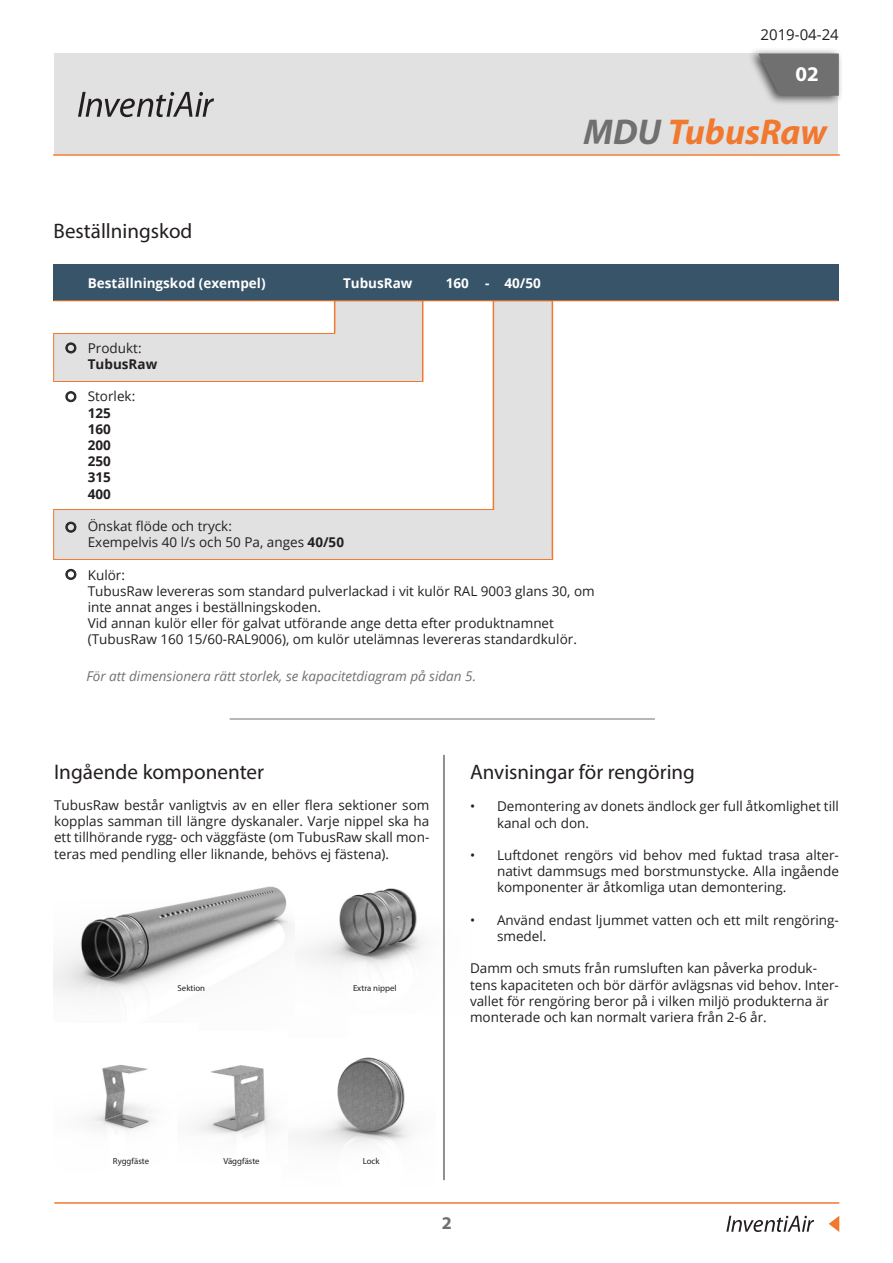
<style>
.page{position:relative;width:893px;height:1263px;background:#fff}
.page>*{position:absolute;margin:0;border:0;box-sizing:border-box;transform-origin:0 0}
.t1{font:italic 700 36px "Myriad Pro";color:#f1782f}
.t2{font:21.15px "Myriad Pro";color:#231f20}
.t3{font:21px "Myriad Pro";color:#231f20}
.t4{font:700 21px "Myriad Pro";color:#fff}
.t5{font:700 18px "Myriad Pro";color:#707070}
.t6{font:15px "Open Sans";color:#231f20}
.t7{font:13.5px/16.2px "Open Sans";color:#231f20}
.t8{font:italic 13.5px "Open Sans";color:#707171}
.t9{font:700 13.5px "Open Sans";color:#fff}
.t10{font:700 13.5px "Open Sans";color:#231f20}
.t11{font:8.85px "Myriad Pro";color:#231f20}
.s1{color:#707070}
.s2{font-weight:700}
</style>
<div class="page">
<img style="left:302px;top:1057px;width:108px;height:89px">
<img style="left:53px;top:886px;width:240px;height:110px">
<img style="left:89px;top:1064px;width:63px;height:67px">
<img style="left:194px;top:1065px;width:78px;height:72px">
<img style="left:304px;top:861px;width:140px;height:153px">
<hr style="left:230px;top:719px;width:425px;height:1px;background:#707070">
<svg style="left:726px;top:1216px;width:88px;height:16px"></svg>
<svg style="left:829px;top:1216px;width:10px;height:16px"></svg>
<hr style="left:54px;top:1202px;width:785px;height:2px;background:#f1782f">
<div style="left:54px;top:54px;width:783px;height:100px;background:#e1e1e1"></div>
<svg style="left:78px;top:92px;width:136px;height:25px"></svg>
<div style="left:748px;top:48px;width:96px;height:58px;background:#231f20;opacity:.75"></div>
<svg style="left:758px;top:54px;width:81px;height:42px;background:#787777"></svg>
<hr style="left:53px;top:154px;width:787px;height:2px;background:#f1782f">
<hr style="left:444px;top:755px;width:1px;height:425px;background:#231f20">
<svg style="left:53px;top:299px;width:501px;height:261px"></svg>
<div style="left:54px;top:264px;width:785px;height:36px;background:#385469"></div>
<div style="left:66px;top:343px;width:10px;height:10px;border:1px solid #231f20;border-radius:50%"></div>
<div style="left:66px;top:343px;width:9px;height:9px;border:1px solid #231f20;border-radius:50%"></div>
<div style="left:67px;top:344px;width:8px;height:8px;border:1px solid #231f20;border-radius:50%"></div>
<div style="left:66px;top:391px;width:10px;height:11px;border:1px solid #231f20;border-radius:50%"></div>
<div style="left:66px;top:392px;width:9px;height:9px;border:1px solid #231f20;border-radius:50%"></div>
<div style="left:67px;top:393px;width:8px;height:8px;border:1px solid #231f20;border-radius:50%"></div>
<div style="left:66px;top:522px;width:10px;height:10px;border:1px solid #231f20;border-radius:50%"></div>
<div style="left:66px;top:523px;width:9px;height:9px;border:1px solid #231f20;border-radius:50%"></div>
<div style="left:67px;top:523px;width:8px;height:8px;border:1px solid #231f20;border-radius:50%"></div>
<div style="left:66px;top:569px;width:10px;height:11px;border:1px solid #231f20;border-radius:50%"></div>
<div style="left:66px;top:570px;width:9px;height:9px;border:1px solid #231f20;border-radius:50%"></div>
<div style="left:67px;top:570px;width:8px;height:8px;border:1px solid #231f20;border-radius:50%"></div>
<hr style="left:54px;top:300px;width:784px;height:1px;background:#f1782f">
<p class="t6" style="left:761px;top:24px;width:80px">2019-04-24</p>
<p class="t3" style="left:54px;top:218px;width:140px">Beställningskod</p>
<p class="t9" style="left:88px;top:274px;width:179px">Beställningskod (exempel)</p>
<p class="t4" style="left:795px;top:60px;width:25px">02</p>
<p class="t1" style="left:583px;top:109px;width:245px"><span class="s1">MDU</span> TubusRaw</p>
<p class="t9" style="left:343px;top:274px;width:71px">TubusRaw</p>
<p class="t9" style="left:446px;top:274px;width:25px">160</p>
<p class="t9" style="left:485px;top:274px;width:6px">-</p>
<p class="t9" style="left:504px;top:274px;width:38px">40/50</p>
<p class="t7" style="left:88px;top:339px;width:55px">Produkt:</p>
<p class="t10" style="left:88px;top:355px;width:71px">TubusRaw</p>
<p class="t7" style="left:88px;top:388px;width:49px">Storlek:</p>
<p class="t10" style="left:88px;top:403px;width:25px">125</p>
<p class="t10" style="left:88px;top:419px;width:25px">160</p>
<p class="t10" style="left:88px;top:436px;width:25px">200</p>
<p class="t10" style="left:88px;top:452px;width:25px">250</p>
<p class="t10" style="left:88px;top:468px;width:25px">315</p>
<p class="t10" style="left:88px;top:484px;width:25px">400</p>
<p class="t7" style="left:88px;top:518px;width:146px">Önskat flöde och tryck:</p>
<p class="t7" style="left:88px;top:534px;width:258px">Exempelvis 40 l/s och 50 Pa, anges <span class="s2">40/50</span></p>
<p class="t7" style="left:88px;top:566px;width:39px">Kulör:</p>
<p class="t7" style="left:88px;top:582px;width:508px">TubusRaw levereras som standard pulverlackad i vit kulör RAL 9003 glans 30, om inte annat anges i beställningskoden.</p>
<p class="t7" style="left:88px;top:615px;width:468px">Vid annan kulör eller för galvat utförande ange detta efter produktnamnet</p>
<p class="t7" style="left:88px;top:631px;width:491px">(TubusRaw 160 15/60-RAL9006), om kulör utelämnas levereras standardkulör.</p>
<p class="t8" style="left:86px;top:667px;width:391px">För att dimensionera rätt storlek, se kapacitetdiagram på sidan 5.</p>
<p class="t2" style="left:54px;top:758px;width:212px">Ingående komponenter</p>
<p class="t7" style="left:54px;top:797px;width:377px;text-align:justify">TubusRaw består vanligtvis av en eller flera sektioner som kopplas samman till längre dyskanaler. Varje nippel ska ha ett tillhörande rygg- och väggfäste (om TubusRaw skall mon&shy;teras med pendling eller liknande, behövs ej fästena).</p>
<p class="t11" style="left:178px;top:983px;width:29px">Sektion</p>
<p class="t11" style="left:353px;top:983px;width:45px">Extra nippel</p>
<p class="t3" style="left:470px;top:759px;width:226px">Anvisningar för rengöring</p>
<p class="t7" style="left:497px;top:798px;width:343px;text-indent:-27px">• Demontering av donets ändlock ger full åtkomlighet till kanal och don.</p>
<p class="t7" style="left:497px;top:847px;width:343px;text-align:justify;text-indent:-27px">• Luftdonet rengörs vid behov med fuktad trasa alter&shy;nativt dammsugs med borstmunstycke. Alla ingående komponenter är åtkomliga utan demontering.</p>
<p class="t7" style="left:497px;top:911px;width:343px;text-indent:-27px">• Använd endast ljummet vatten och ett milt rengöring&shy;smedel.</p>
<p class="t7" style="left:470px;top:960px;width:370px">Damm och smuts från rumsluften kan påverka produk&shy;tens kapaciteten och bör därför avlägsnas vid behov. Inter&shy;vallet för rengöring beror på i vilken miljö produkterna är monterade och kan normalt variera från 2-6 år.</p>
<p class="t11" style="left:113px;top:1156px;width:38px">Ryggfäste</p>
<p class="t11" style="left:223px;top:1156px;width:38px">Väggfäste</p>
<p class="t11" style="left:363px;top:1156px;width:18px">Lock</p>
<p class="t5" style="left:442px;top:1211px;width:11px">2</p>
</div>
